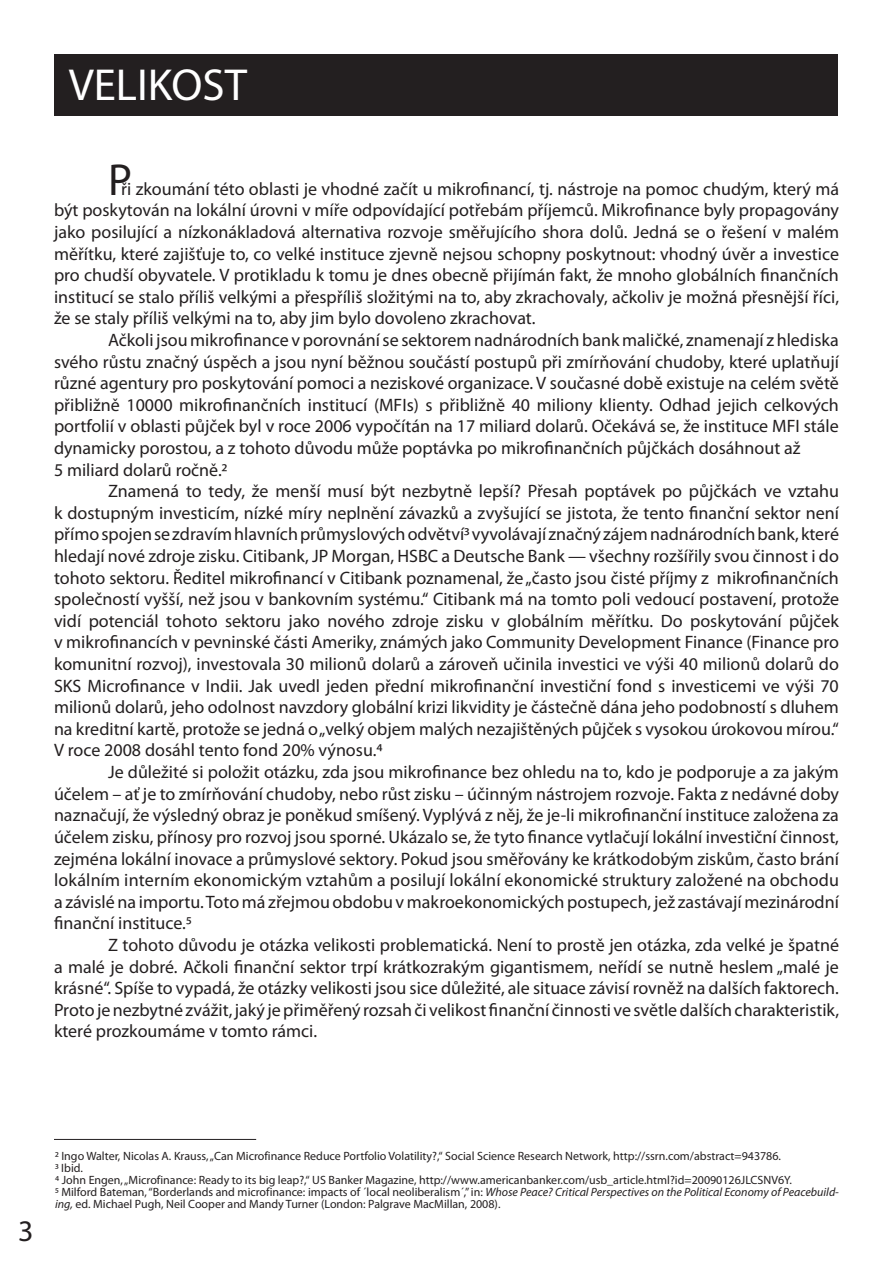
<style>
.page{position:relative;width:893px;height:1263px;background:#fff}
.page>*{position:absolute;margin:0;border:0;box-sizing:border-box;transform-origin:0 0}
.t1{font:45px "Myriad Pro";color:#fff}
.t2{font:45px "Myriad Pro";color:#231f20}
.t3{font:30px "Myriad Pro";color:#231f20}
.t4{font:18px/21.6px "Myriad Pro";color:#231f20;text-align:justify}
.t5{font:12px/12px "Myriad Pro";color:#231f20}
.s1{font-style:italic}
</style>
<div class="page">
<hr style="left:54px;top:1139px;width:202px;height:1px;background:#231f20">
<div style="left:54px;top:54px;width:784px;height:61px;background:#231f20"></div>
<h1 class="t1" style="left:69px;top:57px;width:180px">VELIKOST</h1>
<h1 class="t2" style="left:108px;top:152px;width:25px">P</h1>
<p class="t4" style="left:54px;top:178px;width:786px;text-indent:67px">ři zkoumání této oblasti je vhodné začít u mikrofinancí, tj. nástroje na pomoc chudým, který má být poskytován na lokální úrovni v míře odpovídající potřebám příjemců. Mikrofinance byly propagovány jako posilující a nízkonákladová alternativa rozvoje směřujícího shora dolů. Jedná se o řešení v malém měřítku, které zajišťuje to, co velké instituce zjevně nejsou schopny poskytnout: vhodný úvěr a investice pro chudší obyvatele. V protikladu k tomu je dnes obecně přijímán fakt, že mnoho globálních finančních institucí se stalo příliš velkými a přespříliš složitými na to, aby zkrachovaly, ačkoliv je možná přesnější říci, že se staly příliš velkými na to, aby jim bylo dovoleno zkrachovat.</p>
<p class="t4" style="left:54px;top:329px;width:786px;text-align:left;text-indent:54px">Ačkoli jsou mikrofinance v porovnání se sektorem nadnárodních bank maličké, znamenají z hlediska svého růstu značný úspěch a jsou nyní běžnou součástí postupů při zmírňování chudoby, které uplatňují různé agentury pro poskytování pomoci a neziskové organizace. V současné době existuje na celém světě přibližně 10000 mikrofinančních institucí (MFIs) s přibližně 40 miliony klienty. Odhad jejich celkových portfolií v oblasti půjček byl v roce 2006 vypočítán na 17 miliard dolarů. Očekává se, že instituce MFI stále dynamicky porostou, a z tohoto důvodu může poptávka po mikrofinančních půjčkách dosáhnout až<br>5 miliard dolarů ročně.2</p>
<p class="t4" style="left:54px;top:480px;width:786px;text-indent:54px">Znamená to tedy, že menší musí být nezbytně lepší? Přesah poptávek po půjčkách ve vztahu k dostupným investicím, nízké míry neplnění závazků a zvyšující se jistota, že tento finanční sektor není přímo spojen se zdravím hlavních průmyslových odvětví3 vyvolávají značný zájem nadnárodních bank, které hledají nové zdroje zisku. Citibank, JP Morgan, HSBC a Deutsche Bank — všechny rozšířily svou činnost i do tohoto sektoru. Ředitel mikrofinancí v Citibank poznamenal, že „často jsou čisté příjmy z mikrofinančních společností vyšší, než jsou v bankovním systému.“ Citibank má na tomto poli vedoucí postavení, protože vidí potenciál tohoto sektoru jako nového zdroje zisku v globálním měřítku. Do poskytování půjček v mikrofinancích v pevninské části Ameriky, známých jako Community Development Finance (Finance pro komunitní rozvoj), investovala 30 milionů dolarů a zároveň učinila investici ve výši 40 milionů dolarů do SKS Microfinance v Indii. Jak uvedl jeden přední mikrofinanční investiční fond s investicemi ve výši 70 milionů dolarů, jeho odolnost navzdory globální krizi likvidity je částečně dána jeho podobností s dluhem na kreditní kartě, protože se jedná o „velký objem malých nezajištěných půjček s vysokou úrokovou mírou.“ V roce 2008 dosáhl tento fond 20% výnosu.4</p>
<p class="t4" style="left:54px;top:761px;width:786px;text-indent:54px">Je důležité si položit otázku, zda jsou mikrofinance bez ohledu na to, kdo je podporuje a za jakým účelem – ať je to zmírňování chudoby, nebo růst zisku – účinným nástrojem rozvoje. Fakta z nedávné doby naznačují, že výsledný obraz je poněkud smíšený. Vyplývá z něj, že je-li mikrofinanční instituce založena za účelem zisku, přínosy pro rozvoj jsou sporné. Ukázalo se, že tyto finance vytlačují lokální investiční činnost, zejména lokální inovace a průmyslové sektory. Pokud jsou směřovány ke krátkodobým ziskům, často brání lokálním interním ekonomickým vztahům a posilují lokální ekonomické struktury založené na obchodu a závislé na importu. Toto má zřejmou obdobu v makroekonomických postupech, jež zastávají mezinárodní finanční instituce.5</p>
<p class="t4" style="left:54px;top:934px;width:786px;text-indent:54px">Z tohoto důvodu je otázka velikosti problematická. Není to prostě jen otázka, zda velké je špatné a malé je dobré. Ačkoli finanční sektor trpí krátkozrakým gigantismem, neřídí se nutně heslem „malé je krásné“. Spíše to vypadá, že otázky velikosti jsou sice důležité, ale situace závisí rovněž na dalších faktorech.<br>Proto je nezbytné zvážit, jaký je přiměřený rozsah či velikost finanční činnosti ve světle dalších charakteristik, které prozkoumáme v tomto rámci.</p>
<h2 class="t3" style="left:18px;top:1212px;width:17px">3</h2>
<p class="t5" style="left:55px;top:1150px;width:785px">2 Ingo Walter, Nicolas A. Krauss, „Can Microfinance Reduce Portfolio Volatility?,“ Social Science Research Network, http://ssrn.com/abstract=943786.<br>3 Ibid.<br>4 John Engen, „Microfinance: Ready to its big leap?,“ US Banker Magazine, http://www.americanbanker.com/usb_article.html?id=20090126JLCSNV6Y.<br>5 Milford Bateman, “Borderlands and microfinance: impacts of ´local neoliberalism´,” in: <span class="s1">Whose Peace? Critical Perspectives on the Political Economy of Peacebuild&shy;ing,</span> ed. Michael Pugh, Neil Cooper and Mandy Turner (London: Palgrave MacMillan, 2008).</p>
</div>
